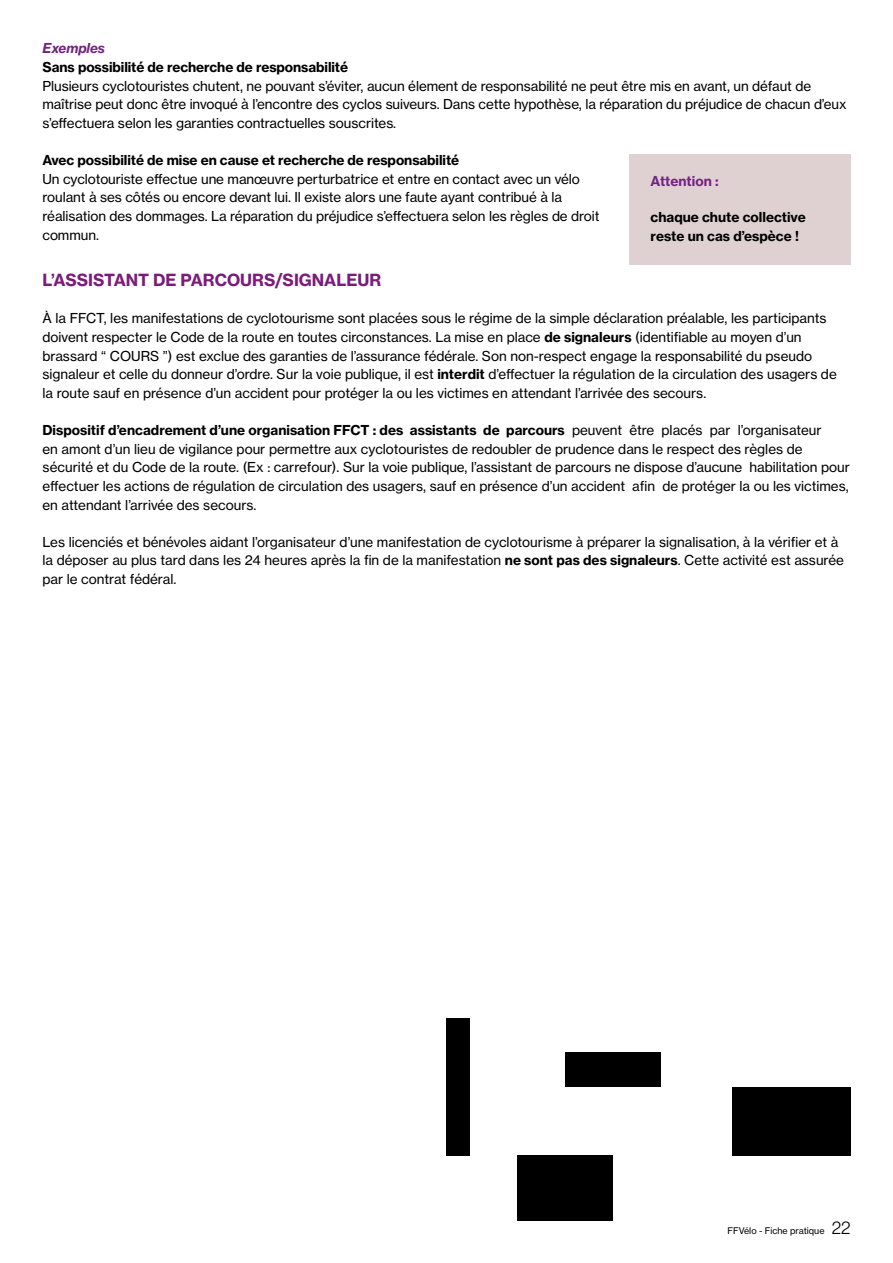
<style>
.page{position:relative;width:893px;height:1263px;background:#fff}
.page>*{position:absolute;margin:0;border:0;box-sizing:border-box;transform-origin:0 0}
.t1{font:16.5px "N Haas Grotesk TX Std 75 Bd";color:#7a1c79}
.t2{font:13.5px/18.8px "N Haas Grotesk TX Std 55 Rg";color:#000}
.t3{font:13.5px/18.8px "N Haas Grotesk TX Std 75 Bd";letter-spacing:-.005em;color:#000}
.t4{font:13.5px "N Haas Grotesk TX Std 75 Bd";color:#752383}
.t5{font:13.5px "N Haas Grotesk TX Std 76 Bd It";letter-spacing:-.005em;color:#752383}
.t6{font:9px "N Haas Grotesk TX Std 55 Rg";color:#000}
.s1{font-family:"N Haas Grotesk TX Std 75 Bd"}
.s2{font-family:"N Haas Grotesk TX Std 55 Rg"}
.s3{font-family:"N Haas Grotesk DS Std 45 Lt";font-size:18px}
</style>
<div class="page">
<div style="left:446px;top:1018px;width:24px;height:103px;background:#000"></div>
<div style="left:446px;top:1121px;width:24px;height:34px;background:#000"></div>
<div style="left:565px;top:1052px;width:95px;height:35px;background:#000"></div>
<div style="left:732px;top:1087px;width:118px;height:68px;background:#000"></div>
<div style="left:518px;top:1155px;width:95px;height:65px;background:#000"></div>
<div style="left:629px;top:154px;width:221px;height:110px;background:#dfd1d1"></div>
<p class="t5" style="left:43px;top:40px;width:64px">Exemples</p>
<p class="t3" style="left:43px;top:57px;width:307px">Sans possibilité de recherche de responsabilité</p>
<p class="t2" style="left:43px;top:76px;width:806px">Plusieurs cyclotouristes chutent, ne pouvant s’éviter, aucun élement de responsabilité ne peut être mis en avant, un défaut de maîtrise peut donc être invoqué à l’encontre des cyclos suiveurs. Dans cette hypothèse, la réparation du préjudice de chacun d’eux s’effectuera selon les garanties contractuelles souscrites.</p>
<p class="t3" style="left:43px;top:150px;width:418px">Avec possibilité de mise en cause et recherche de responsabilité</p>
<p class="t2" style="left:43px;top:169px;width:559px">Un cyclotouriste effectue une manœuvre perturbatrice et entre en contact avec un vélo roulant à ses côtés ou encore devant lui. Il existe alors une faute ayant contribué à la réalisation des dommages. La réparation du préjudice s’effectuera selon les règles de droit commun.</p>
<p class="t1" style="left:43px;top:270px;width:340px">L’ASSISTANT DE PARCOURS/SIGNALEUR</p>
<p class="t2" style="left:43px;top:309px;width:796px">À la FFCT, les manifestations de cyclotourisme sont placées sous le régime de la simple déclaration préalable, les participants doivent respecter le Code de la route en toutes circonstances. La mise en place <span class="s1">de signaleurs</span> (identifiable au moyen d’un brassard “ COURS ”) est exclue des garanties de l’assurance fédérale. Son non-respect engage la responsabilité du pseudo signaleur et celle du donneur d’ordre. Sur la voie publique, il est <span class="s1">interdit</span> d’effectuer la régulation de la circulation des usagers de la route sauf en présence d’un accident pour protéger la ou les victimes en attendant l’arrivée des secours.</p>
<p class="t3" style="left:43px;top:420px;width:781px">Dispositif d’encadrement d’une organisation FFCT : des assistants de parcours <span class="s2">peuvent être placés par l’organisateur</span></p>
<p class="t2" style="left:43px;top:439px;width:809px">en amont d’un lieu de vigilance pour permettre aux cyclotouristes de redoubler de prudence dans le respect des règles de sécurité et du Code de la route. (Ex : carrefour). Sur la voie publique, l’assistant de parcours ne dispose d’aucune habilitation pour effectuer les actions de régulation de circulation des usagers, sauf en présence d’un accident afin de protéger la ou les victimes, en attendant l’arrivée des secours.</p>
<p class="t2" style="left:43px;top:532px;width:803px">Les licenciés et bénévoles aidant l’organisateur d’une manifestation de cyclotourisme à préparer la signalisation, à la vérifier et à la déposer au plus tard dans les 24 heures après la fin de la manifestation <span class="s1">ne sont pas des signaleurs</span>. Cette activité est assurée par le contrat fédéral.</p>
<p class="t4" style="left:651px;top:172px;width:69px">Attention :</p>
<p class="t3" style="left:651px;top:208px;width:157px">chaque chute collective reste un cas d’espèce !</p>
<p class="t6" style="left:727px;top:1225px;width:124px">FFVélo - Fiche pratique <span class="s3">22</span></p>
</div>
